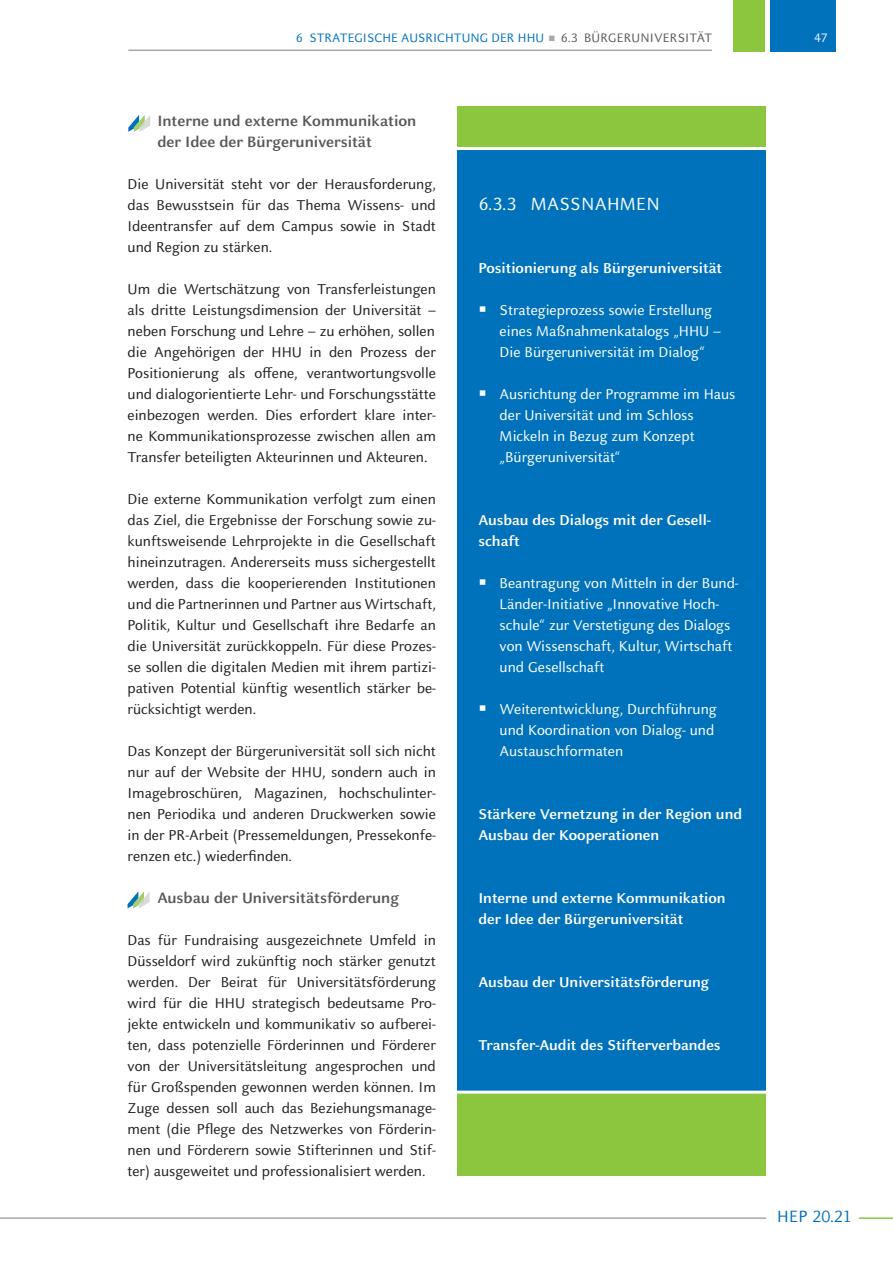
<style>
.page{position:relative;width:893px;height:1263px;background:#fff}
.page>*{position:absolute;margin:0;border:0;box-sizing:border-box;transform-origin:0 0}
.t1{font:19.5px "Celeste Sans Pro";letter-spacing:.01em;color:#fff}
.t2{font:18px "Celeste Sans Pro";letter-spacing:.005em;color:#0072bc}
.t3{font:700 16.5px/21px "Celeste Sans Pro";color:#57585a}
.t4{font:15.75px/21px "Celeste Sans Pro";color:#231f20;text-align:justify}
.t5{font:15.75px/21px "Celeste Sans Pro";color:#fff}
.t6{font:700 15.75px/21px "Celeste Sans Pro";color:#fff}
.t7{font:13.5px "Celeste Sans Pro";color:#0072bc}
.t8{font:13.5px "Celeste Sans Pro";color:#fff}
.s1{font-family:"Lucida Grande";font-size:15.75px;color:#a8a9ad}
.s2{color:#57585a}
.s3{font-family:"Arial";font-size:24px}
</style>
<div class="page">
<div style="left:750px;top:0;width:86px;height:51px;background:#0072bc"></div>
<hr style="left:128px;top:50px;width:584px;height:1px;background:#a8a9ad">
<div style="left:733px;top:0;width:34px;height:51px;background:#8bc63e"></div>
<hr style="left:766px;top:0;width:4px;height:54px;background:#fff">
<hr style="left:0;top:1217px;width:766px;height:2px;background:#a8a9ad">
<hr style="left:859px;top:1217px;width:34px;height:2px;background:#8bc63e">
<div style="left:457px;top:106px;width:308px;height:62px;background:#8bc63e"></div>
<div style="left:457px;top:147px;width:308px;height:993px;background:#0072bc"></div>
<div style="left:457px;top:1092px;width:308px;height:83px;background:#8bc63e"></div>
<hr style="left:443px;top:1090px;width:358px;height:3px;background:#fff">
<hr style="left:451px;top:147px;width:358px;height:3px;background:#fff">
<svg style="left:128px;top:115px;width:22px;height:17px"></svg>
<svg style="left:128px;top:891px;width:22px;height:17px"></svg>
<p class="t7" style="left:296px;top:29px;width:418px">6 STRATEGISCHE AUSRICHTUNG DER HHU <span class="s1">■</span> <span class="s2">6.3 BÜRGERUNIVERSITÄT</span></p>
<p class="t3" style="left:157px;top:110px;width:261px">Interne und externe Kommunikation der Idee der Bürgeruniversität</p>
<p class="t4" style="left:128px;top:173px;width:310px">Die Universität steht vor der Herausforderung, das Bewusstsein für das Thema Wissens- und Ideentransfer auf dem Campus sowie in Stadt und Region zu stärken.</p>
<p class="t4" style="left:128px;top:278px;width:310px">Um die Wertschätzung von Transferleistungen als dritte Leistungsdimension der Universität – neben Forschung und Lehre – zu erhöhen, sollen die Angehörigen der HHU in den Prozess der Positionierung als offene, verantwortungsvolle und dialogorientierte Lehr- und Forschungsstätte einbezogen werden. Dies erfordert klare inter&shy;ne Kommunikationsprozesse zwischen allen am Transfer beteiligten Akteurinnen und Akteuren.</p>
<p class="t4" style="left:128px;top:488px;width:310px">Die externe Kommunikation verfolgt zum einen das Ziel, die Ergebnisse der Forschung sowie zu&shy;kunftsweisende Lehrprojekte in die Gesellschaft hineinzutragen. Andererseits muss sichergestellt werden, dass die kooperierenden Institutionen und die Partnerinnen und Partner aus Wirtschaft, Politik, Kultur und Gesellschaft ihre Bedarfe an die Universität zurückkoppeln. Für diese Prozes&shy;se sollen die digitalen Medien mit ihrem partizi&shy;pativen Potential künftig wesentlich stärker be&shy;rücksichtigt werden.</p>
<p class="t4" style="left:128px;top:740px;width:310px">Das Konzept der Bürgeruniversität soll sich nicht nur auf der Website der HHU, sondern auch in Imagebroschüren, Magazinen, hochschulinter&shy;nen Periodika und anderen Druckwerken sowie in der PR-Arbeit (Pressemeldungen, Pressekonfe&shy;renzen etc.) wiederfinden.</p>
<p class="t3" style="left:157px;top:887px;width:243px">Ausbau der Universitätsförderung</p>
<p class="t4" style="left:128px;top:929px;width:310px">Das für Fundraising ausgezeichnete Umfeld in Düsseldorf wird zukünftig noch stärker genutzt werden. Der Beirat für Universitätsförderung wird für die HHU strategisch bedeutsame Pro&shy;jekte entwickeln und kommunikativ so aufberei&shy;ten, dass potenzielle Förderinnen und Förderer von der Universitätsleitung angesprochen und für Großspenden gewonnen werden können. Im Zuge dessen soll auch das Beziehungsmanage&shy;ment (die Pflege des Netzwerkes von Förderin&shy;nen und Förderern sowie Stifterinnen und Stif&shy;ter) ausgeweitet und professionalisiert werden.</p>
<p class="t1" style="left:478px;top:192px;width:183px">6.3.3 MASSNAHMEN</p>
<p class="t6" style="left:478px;top:257px;width:245px">Positionierung als Bürgeruniversität</p>
<p class="t5" style="left:500px;top:299px;width:223px;text-indent:-21px"><span class="s3">▪</span> Strategieprozess sowie Erstellung eines Maßnahmenkatalogs „HHU –<br>Die Bürgeruniversität im Dialog“</p>
<p class="t5" style="left:500px;top:383px;width:237px;text-indent:-21px"><span class="s3">▪</span> Ausrichtung der Programme im Haus der Universität und im Schloss<br>Mickeln in Bezug zum Konzept „Bürgeruniversität“</p>
<p class="t6" style="left:478px;top:509px;width:234px">Ausbau des Dialogs mit der Gesell&shy;schaft</p>
<p class="t5" style="left:500px;top:572px;width:240px;text-indent:-21px"><span class="s3">▪</span> Beantragung von Mitteln in der Bund-Länder-Initiative „Innovative Hoch&shy;schule“ zur Verstetigung des Dialogs von Wissenschaft, Kultur, Wirtschaft und Gesellschaft</p>
<p class="t5" style="left:500px;top:698px;width:219px;text-indent:-21px"><span class="s3">▪</span> Weiterentwicklung, Durchführung und Koordination von Dialog- und<br>Austauschformaten</p>
<p class="t6" style="left:478px;top:803px;width:265px">Stärkere Vernetzung in der Region und<br>Ausbau der Kooperationen</p>
<p class="t6" style="left:478px;top:887px;width:249px">Interne und externe Kommunikation der Idee der Bürgeruniversität</p>
<p class="t6" style="left:478px;top:971px;width:232px">Ausbau der Universitätsförderung</p>
<p class="t6" style="left:478px;top:1034px;width:244px">Transfer-Audit des Stifterverbandes</p>
<p class="t8" style="left:814px;top:29px;width:14px">47</p>
<p class="t2" style="left:777px;top:1205px;width:75px">HEP 20.21</p>
</div>
